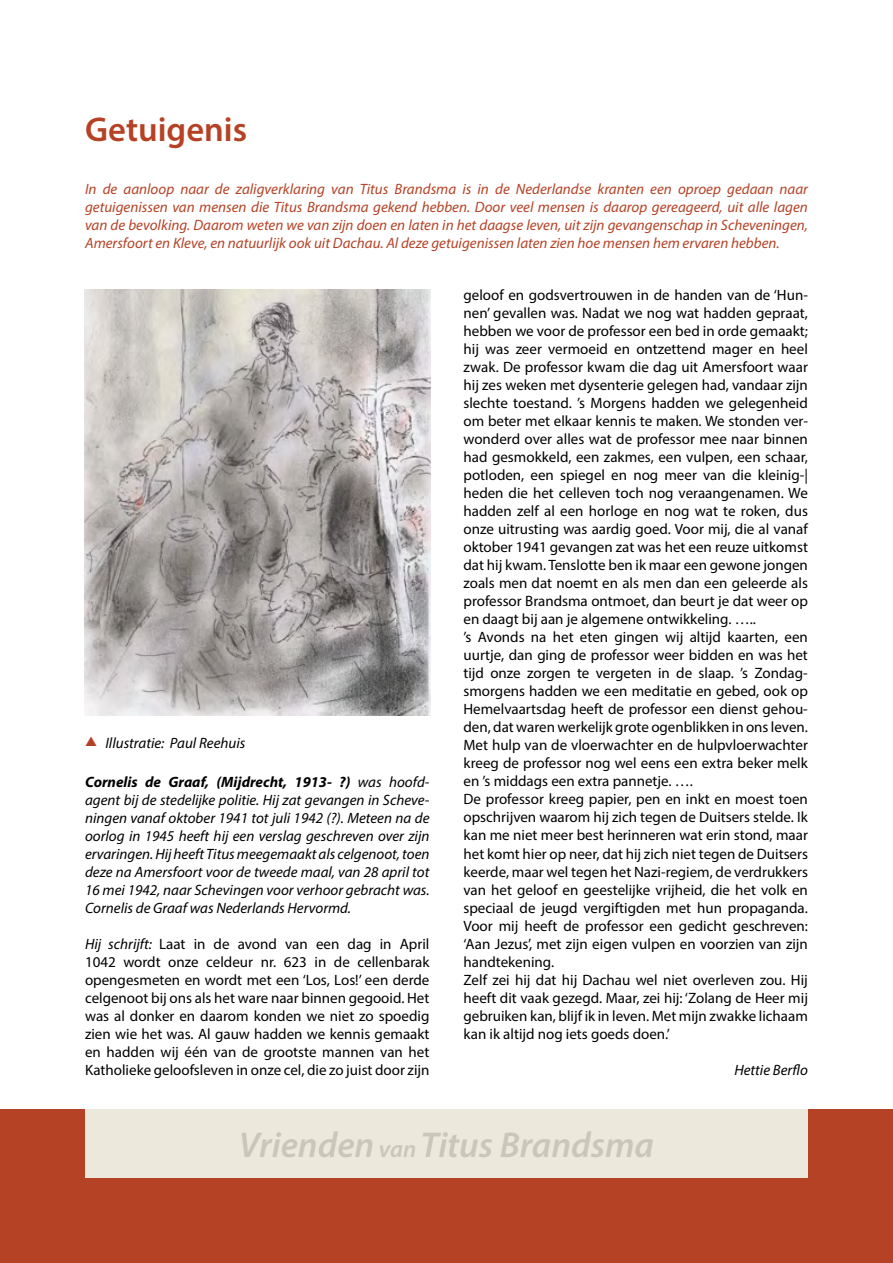
<style>
.page{position:relative;width:893px;height:1263px;background:#fff}
.page>*{position:absolute;margin:0;border:0;box-sizing:border-box;transform-origin:0 0}
.t1{font:italic 600 36px "Myriad Pro";color:#cbc6ba}
.t2{font:600 34.5px "Myriad Pro";color:#b54225}
.t3{font:15px/18px "Myriad Pro";color:#000;text-align:justify}
.t4{font:italic 15px/18px "Myriad Pro";color:#000;text-align:justify}
.t5{font:italic 15px/18px "Myriad Pro";color:#b54225;text-align:justify}
.s1{color:#b54225}
.s2{font-weight:700}
.s3{font-style:italic}
.s4{font-size:24px}
</style>
<div class="page">
<div style="left:0;top:1110px;width:893px;height:153px;background:#b54225"></div>
<div style="left:85px;top:1110px;width:723px;height:68px;background:#ece8dc"></div>
<img style="left:84px;top:289px;width:346px;height:427px">
<h2 class="t2" style="left:85px;top:107px;width:164px">Getuigenis</h2>
<p class="t5" style="left:85px;top:180px;width:724px">In de aanloop naar de zaligverklaring van Titus Brandsma is in de Nederlandse kranten een oproep gedaan naar getuigenissen van mensen die Titus Brandsma gekend hebben. Door veel mensen is daarop gereageerd, uit alle lagen van de bevolking. Daarom weten we van zijn doen en laten in het daagse leven, uit zijn gevangenschap in Scheveningen, Amersfoort en Kleve, en natuurlijk ook uit Dachau. Al deze getuigenissen laten zien hoe mensen hem ervaren hebben.</p>
<p class="t4" style="left:85px;top:733px;width:162px"><span class="s1">▲</span> Illustratie: Paul Reehuis</p>
<p class="t4" style="left:85px;top:773px;width:346px"><span class="s2">Cornelis de Graaf, (Mijdrecht, 1913- ?)</span> was hoofd&shy;agent bij de stedelijke politie. Hij zat gevangen in Scheve&shy;ningen vanaf oktober 1941 tot juli 1942 (?). Meteen na de oorlog in 1945 heeft hij een verslag geschreven over zijn ervaringen. Hij heeft Titus meegemaakt als celgenoot, toen deze na Amersfoort voor de tweede maal, van 28 april tot 16 mei 1942, naar Schevingen voor verhoor gebracht was.<br>Cornelis de Graaf was Nederlands Hervormd.</p>
<p class="t3" style="left:85px;top:935px;width:346px"><span class="s3">Hij schrijft:</span> Laat in de avond van een dag in April 1042 wordt onze celdeur nr. 623 in de cellenbarak opengesmeten en wordt met een ‘Los, Los!’ een derde celgenoot bij ons als het ware naar binnen gegooid. Het was al donker en daarom konden we niet zo spoedig zien wie het was. Al gauw hadden we kennis gemaakt en hadden wij één van de grootste mannen van het Katholieke geloofsleven in onze cel, die zo juist door zijn</p>
<p class="t3" style="left:463px;top:286px;width:346px;text-align:left">geloof en godsvertrouwen in de handen van de ‘Hun&shy;nen’ gevallen was. Nadat we nog wat hadden gepraat, hebben we voor de professor een bed in orde gemaakt; hij was zeer vermoeid en ontzettend mager en heel zwak. De professor kwam die dag uit Amersfoort waar hij zes weken met dysenterie gelegen had, vandaar zijn slechte toestand. ’s Morgens hadden we gelegenheid om beter met elkaar kennis te maken. We stonden ver&shy;wonderd over alles wat de professor mee naar binnen had gesmokkeld, een zakmes, een vulpen, een schaar, potloden, een spiegel en nog meer van die kleinig-| heden die het celleven toch nog veraangenamen. We hadden zelf al een horloge en nog wat te roken, dus onze uitrusting was aardig goed. Voor mij, die al vanaf oktober 1941 gevangen zat was het een reuze uitkomst dat hij kwam. Tenslotte ben ik maar een gewone jongen zoals men dat noemt en als men dan een geleerde als professor Brandsma ontmoet, dan beurt je dat weer op en daagt bij aan je algemene ontwikkeling. …..<br>’s Avonds na het eten gingen wij altijd kaarten, een uurtje, dan ging de professor weer bidden en was het tijd onze zorgen te vergeten in de slaap. ’s Zondag&shy;smorgens hadden we een meditatie en gebed, ook op Hemelvaartsdag heeft de professor een dienst gehou&shy;den, dat waren werkelijk grote ogenblikken in ons leven.<br>Met hulp van de vloerwachter en de hulpvloerwachter kreeg de professor nog wel eens een extra beker melk en ’s middags een extra pannetje. ….<br>De professor kreeg papier, pen en inkt en moest toen opschrijven waarom hij zich tegen de Duitsers stelde. Ik kan me niet meer best herinneren wat erin stond, maar het komt hier op neer, dat hij zich niet tegen de Duitsers keerde, maar wel tegen het Nazi-regiem, de verdrukkers van het geloof en geestelijke vrijheid, die het volk en speciaal de jeugd vergiftigden met hun propaganda.<br>Voor mij heeft de professor een gedicht geschreven: ‘Aan Jezus’, met zijn eigen vulpen en voorzien van zijn handtekening.<br>Zelf zei hij dat hij Dachau wel niet overleven zou. Hij heeft dit vaak gezegd. Maar, zei hij: ‘Zolang de Heer mij gebruiken kan, blijf ik in leven. Met mijn zwakke lichaam kan ik altijd nog iets goeds doen.’</p>
<p class="t4" style="left:734px;top:1060px;width:75px">Hettie Berflo</p>
<h1 class="t1" style="left:239px;top:1122px;width:417px">Vrienden <span class="s4">van</span> Titus Brandsma</h1>
</div>
